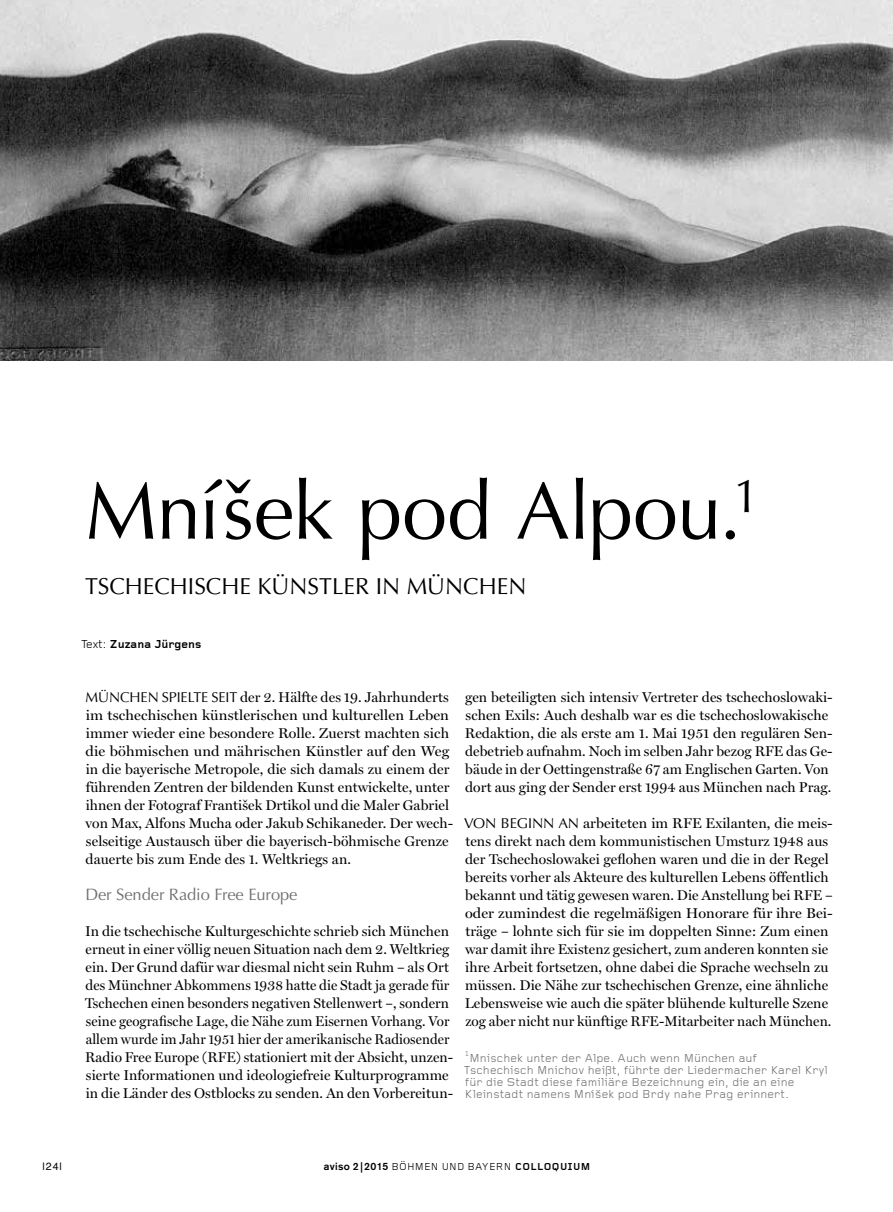
<style>
.page{position:relative;width:893px;height:1212px;background:#fff}
.page>*{position:absolute;margin:0;border:0;box-sizing:border-box;transform-origin:0 0}
.t1{font:81px "Optima";letter-spacing:-.005em;color:#000}
.t2{font:23.1px "Optima";color:#000}
.t3{font:16.5px "Optima";letter-spacing:-.005em;color:#707172}
.t4{font:14.25px/18px "Miller Display Roman";letter-spacing:.005em;color:#000}
.t5{font:12px/12px "Foundry Gridnik";letter-spacing:.015em;color:#707172}
.t6{font:700 12px "Foundry Gridnik";color:#000}
.t7{font:10.5px "Foundry Gridnik";letter-spacing:.02em;color:#000}
.t8{font:10.5px "Helvetica";color:#000}
.t9{font:7.5px "Foundry Gridnik";color:#707172}
.s1{font-weight:400}
.s2{font-family:"Optima"}
.s3{font-family:"Akzidenz Grotesk BE";font-weight:500}
.s4{font-weight:700}
</style>
<div class="page">
<img style="left:0;top:0;width:893px;height:360px">
<h1 class="t1" style="left:85px;top:464px;width:676px">MNÍŠEK POD ALPOU.<sup>1</sup></h1>
<h2 class="t2" style="left:85px;top:573px;width:443px">TSCHECHISCHE KÜNSTLER IN MÜNCHEN</h2>
<p class="t6" style="left:81px;top:637px;width:122px"><span class="s1">Text:</span> Zuzana Jürgens</p>
<p class="t4" style="left:86px;top:688px;width:369px"><span class="s2">MÜNCHEN SPIELTE SEIT</span> der 2. Hälfte des 19. Jahrhunderts im tschechischen künstlerischen und kulturellen Leben immer wieder eine besondere Rolle. Zuerst machten sich die böhmischen und mährischen Künstler auf den Weg in die bayerische Metropole, die sich damals zu einem der führenden Zentren der bildenden Kunst entwickelte, unter ihnen der Fotograf František Drtikol und die Maler Gabriel von Max, Alfons Mucha oder Jakub Schikaneder. Der wech&shy;selseitige Austausch über die bayerisch-böhmische Grenze dauerte bis zum Ende des 1. Weltkriegs an.</p>
<p class="t3" style="left:85px;top:885px;width:214px">DER SENDER RADIO FREE EUROPE</p>
<p class="t4" style="left:85px;top:922px;width:370px">In die tschechische Kulturgeschichte schrieb sich München erneut in einer völlig neuen Situation nach dem 2. Weltkrieg ein. Der Grund dafür war diesmal nicht sein Ruhm – als Ort des Münchner Abkommens 1938 hatte die Stadt ja gerade für Tschechen einen besonders negativen Stellenwert –, sondern seine geografische Lage, die Nähe zum Eisernen Vorhang. Vor allem wurde im Jahr 1951 hier der amerikanische Radiosender Radio Free Europe (RFE) stationiert mit der Absicht, unzen&shy;sierte Informationen und ideologiefreie Kulturprogramme in die Länder des Ostblocks zu senden. An den Vorbereitun-</p>
<p class="t4" style="left:465px;top:688px;width:370px">gen beteiligten sich intensiv Vertreter des tschechoslowaki&shy;schen Exils: Auch deshalb war es die tschechoslowakische Redaktion, die als erste am 1. Mai 1951 den regulären Sen&shy;debetrieb aufnahm. Noch im selben Jahr bezog RFE das Ge&shy;bäude in der Oettingenstraße 67 am Englischen Garten. Von dort aus ging der Sender erst 1994 aus München nach Prag.</p>
<p class="t4" style="left:464px;top:814px;width:370px"><span class="s2">VON BEGINN A N</span> arbeiteten im RFE Exilanten, die meis&shy;tens direkt nach dem kommunistischen Umsturz 1948 aus der Tschechoslowakei geflohen waren und die in der Regel bereits vorher als Akteure des kulturellen Lebens öffentlich bekannt und tätig gewesen waren. Die Anstellung bei RFE – oder zumindest die regelmäßigen Honorare für ihre Bei&shy;träge – lohnte sich für sie im doppelten Sinne: Zum einen war damit ihre Existenz gesichert, zum anderen konnten sie ihre Arbeit fortsetzen, ohne dabei die Sprache wechseln zu müssen. Die Nähe zur tschechischen Grenze, eine ähnliche Lebensweise wie auch die später blühende kulturelle Szene zog aber nicht nur künftige RFE-Mitarbeiter nach München.</p>
<p class="t9" style="left:465px;top:1050px;width:6px">1</p>
<p class="t5" style="left:464px;top:1053px;width:365px;text-indent:6px">M nischek unter der Alpe. Auch wenn M ünchen auf Tschechisch M nichov heißt, führte der Liedermacher Karel Kryl für die Stadt diese familiäre Bezeichnung ein, die an eine Kleinstadt namens M níšek pod Brdy nahe Prag erinnert.</p>
<p class="t8" style="left:43px;top:1158px;width:21px">|24|</p>
<p class="t7" style="left:324px;top:1161px;width:268px"><span class="s3">aviso 2 | 2015</span> Böhmen und Bayern <span class="s4">Colloquium</span></p>
</div>
